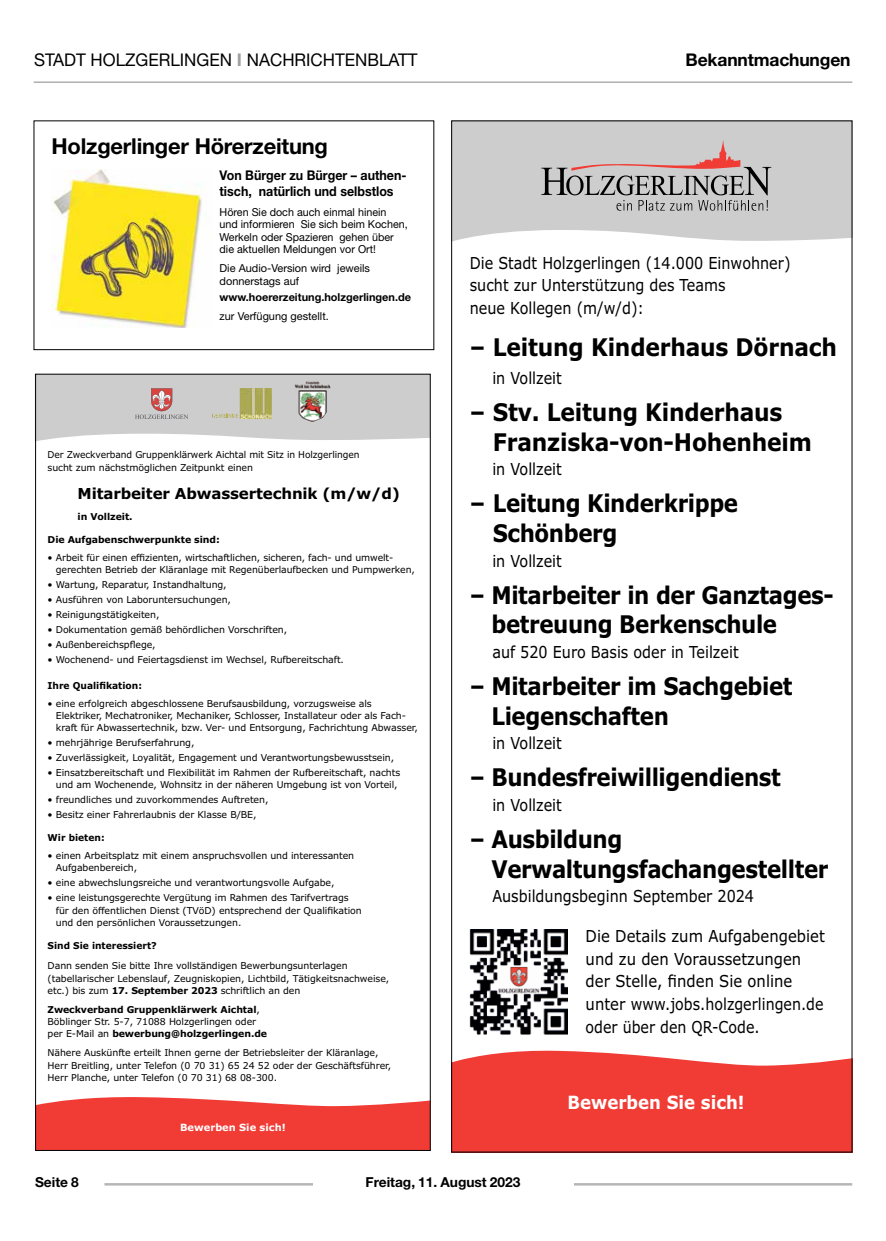
<style>
.page{position:relative;width:886px;height:1241px;background:#fff}
.page>*{position:absolute;margin:0;border:0;box-sizing:border-box;transform-origin:0 0}
.t1{font:700 24.38px/29.5px "Verdana";letter-spacing:-.02em;color:#000;scale:.88 1}
.t2{font:700 24.38px/29.5px "Verdana";letter-spacing:-.02em;color:#000;scale:.9 1}
.t3{font:700 21.88px "Helvetica Neue LT Std";letter-spacing:-.01em;color:#000}
.t4{font:700 18.25px "Verdana";color:#fff;scale:.91 1}
.t5{font:17.5px "Helvetica Neue LT Std";color:#000}
.t6{font:700 17.5px "Helvetica Neue LT Std";letter-spacing:-.01em;color:#000}
.t7{font:16.5px/22.6px "Verdana";color:#000;scale:.87 1}
.t8{font:16.5px/22.6px "Verdana";color:#000;scale:.9 1}
.t9{font:700 15.12px "Verdana";letter-spacing:-.01em;color:#000}
.t10{font:700 13.75px "Helvetica Neue LT Std";color:#000}
.t11{font:700 13.38px/15.9px "Helvetica Neue LT Std";color:#000;scale:.93 1}
.t12{font:11px/12.4px "Helvetica Neue LT Std";color:#000}
.t13{font:700 11px "Helvetica Neue LT Std";color:#000}
.t14{font:700 9.88px "Verdana";color:#fff}
.t15{font:9.5px/12.2px "Verdana";letter-spacing:-.01em;color:#000}
.t16{font:700 9.5px/12.2px "Verdana";letter-spacing:-.01em;color:#000}
.s1{font-weight:700;color:#a19f9d}
.s2{font-weight:700}
.s3{font-weight:400}
</style>
<div class="page">
<hr style="left:104px;top:1182px;width:748px;height:3px;background:#b7b6b4">
<div style="left:313px;top:1176px;width:260px;height:18px;background:#fff"></div>
<hr style="left:34px;top:81px;width:818px;height:2px;background:#a19f9d">
<svg style="left:453px;top:122px;width:397px;height:1028px"></svg>
<svg style="left:37px;top:1097px;width:391px;height:51px;background:#f24d47"></svg>
<svg style="left:35px;top:374px;width:395px;height:67px;background:#cac8c4"></svg>
<img style="left:52px;top:170px;width:150px;height:158px">
<div style="left:34px;top:120px;width:400px;height:230px;border:1px solid #000"></div>
<h3 class="t5" style="left:34px;top:49px;width:385px">STADT HOLZGERLINGEN <span class="s1">I</span> NACHRICHTENBLATT</h3>
<h3 class="t6" style="left:686px;top:49px;width:166px">Bekanntmachungen</h3>
<h2 class="t3" style="left:52px;top:133px;width:278px">Holzgerlinger Hörerzeitung</h2>
<h3 class="t11" style="left:220px;top:167px;width:202px">Von Bürger zu Bürger – authen&shy;tisch, natürlich und selbstlos</h3>
<p class="t12" style="left:220px;top:205px;width:190px">Hören Sie doch auch einmal hinein<br>und informieren Sie sich beim Kochen, Werkeln oder Spazieren gehen über die aktuellen Meldungen vor Ort!</p>
<p class="t12" style="left:220px;top:262px;width:152px">Die Audio-Version wird jeweils donnerstags auf</p>
<p class="t13" style="left:220px;top:290px;width:193px">www.hoererzeitung.holzgerlingen.de</p>
<p class="t12" style="left:220px;top:310px;width:111px">zur Verfügung gestellt.</p>
<p class="t15" style="left:48px;top:449px;width:313px">Der Zweckverband Gruppenklärwerk Aichtal mit Sitz in Holzgerlingen sucht zum nächstmöglichen Zeitpunkt einen</p>
<h3 class="t9" style="left:78px;top:487px;width:324px">Mitarbeiter Abwassertechnik (m/w/d)</h3>
<p class="t16" style="left:78px;top:511px;width:57px">in Vollzeit.</p>
<p class="t16" style="left:48px;top:534px;width:174px">Die Aufgabenschwerpunkte sind:</p>
<p class="t15" style="left:56px;top:552px;width:361px;text-indent:-8px">• Arbeit für einen efzienten, wirtschaftlichen, sicheren, fach- und umwelt&shy;gerechten Betrieb der Kläranlage mit Regenüberlaufbecken und Pumpwerken,</p>
<p class="t15" style="left:48px;top:579px;width:181px">• Wartung, Reparatur, Instandhaltung,</p>
<p class="t15" style="left:48px;top:594px;width:185px">• Ausführen von Laboruntersuchungen,</p>
<p class="t15" style="left:48px;top:609px;width:113px">• Reinigungstätigkeiten,</p>
<p class="t15" style="left:48px;top:624px;width:241px">• Dokumentation gemäß behördlichen Vorschriften,</p>
<p class="t15" style="left:48px;top:639px;width:110px">• Außenbereichspfege,</p>
<p class="t15" style="left:48px;top:654px;width:298px">• Wochenend- und Feiertagsdienst im Wechsel, Rufbereitschaft.</p>
<p class="t16" style="left:48px;top:679px;width:96px">Ihre Qualifkation:</p>
<p class="t15" style="left:56px;top:697px;width:363px;text-indent:-8px">• eine erfolgreich abgeschlossene Berufsausbildung, vorzugsweise als<br>Elektriker, Mechatroniker, Mechaniker, Schlosser, Installateur oder als Fach&shy;kraft für Abwassertechnik, bzw. Ver- und Entsorgung, Fachrichtung Abwasser,</p>
<p class="t15" style="left:48px;top:737px;width:148px">• mehrjährige Berufserfahrung,</p>
<p class="t15" style="left:48px;top:752px;width:348px">• Zuverlässigkeit, Loyalität, Engagement und Verantwortungsbewusstsein,</p>
<p class="t15" style="left:48px;top:767px;width:354px;text-align:center">• Einsatzbereitschaft und Flexibilität im Rahmen der Rufbereitschaft, nachts und am Wochenende, Wohnsitz in der näheren Umgebung ist von Vorteil,</p>
<p class="t15" style="left:48px;top:794px;width:222px">• freundliches und zuvorkommendes Auftreten,</p>
<p class="t15" style="left:48px;top:809px;width:210px">• Besitz einer Fahrerlaubnis der Klasse B/BE,</p>
<p class="t16" style="left:48px;top:832px;width:59px">Wir bieten:</p>
<p class="t15" style="left:56px;top:850px;width:300px;text-indent:-8px">• einen Arbeitsplatz mit einem anspruchsvollen und interessanten<br>Aufgabenbereich,</p>
<p class="t15" style="left:48px;top:877px;width:288px">• eine abwechslungsreiche und verantwortungsvolle Aufgabe,</p>
<p class="t15" style="left:56px;top:892px;width:307px;text-indent:-8px">• eine leistungsgerechte Vergütung im Rahmen des Tarifvertrags für den öfentlichen Dienst (TVöD) entsprechend der Qualifkation und den persönlichen Voraussetzungen.</p>
<p class="t16" style="left:48px;top:939px;width:111px">Sind Sie interessiert?</p>
<p class="t15" style="left:48px;top:960px;width:343px">Dann senden Sie bitte Ihre vollständigen Bewerbungsunterlagen (tabellarischer Lebenslauf, Zeugniskopien, Lichtbild, Tätigkeitsnachweise, etc.) bis zum <span class="s2">17. September 2023</span> schriftlich an den</p>
<p class="t16" style="left:48px;top:1003px;width:221px">Zweckverband Gruppenklärwerk Aichtal<span class="s3">,<br>Böblinger Str. 5-7, 71088 Holzgerlingen oder per E-Mail an</span> bewerbung@holzgerlingen.de</p>
<p class="t15" style="left:48px;top:1047px;width:345px">Nähere Auskünfte erteilt Ihnen gerne der Betriebsleiter der Kläranlage,<br>Herr Breitling, unter Telefon (0 70 31) 65 24 52 oder der Geschäftsführer,<br>Herr Planche, unter Telefon (0 70 31) 68 08-300.</p>
<p class="t14" style="left:180px;top:1122px;width:107px">Bewerben Sie sich!</p>
<h3 class="t7" style="left:470px;top:252px;width:370px">Die Stadt Holzgerlingen (14.000 Einwohner) sucht zur Unterstützung des Teams<br>neue Kollegen (m/w/d):</h3>
<h1 class="t2" style="left:470px;top:335px;width:410px">– Leitung Kinderhaus Dörnach</h1>
<h3 class="t7" style="left:492px;top:368px;width:81px">in Vollzeit</h3>
<h1 class="t2" style="left:493px;top:399px;width:356px;text-indent:-23px">– Stv. Leitung Kinderhaus<br>Franziska-von-Hohenheim</h1>
<h3 class="t7" style="left:492px;top:459px;width:81px">in Vollzeit</h3>
<h1 class="t2" style="left:493px;top:491px;width:274px;text-indent:-23px">– Leitung Kinderkrippe<br>Schönberg</h1>
<h3 class="t7" style="left:492px;top:550px;width:81px">in Vollzeit</h3>
<h1 class="t1" style="left:491px;top:582px;width:390px;text-indent:-22px">– Mitarbeiter in der Ganztages&shy;betreuung Berkenschule</h1>
<h3 class="t7" style="left:492px;top:642px;width:285px">auf 520 Euro Basis oder in Teilzeit</h3>
<h1 class="t1" style="left:491px;top:673px;width:344px;text-indent:-22px">– Mitarbeiter im Sachgebiet<br>Liegenschaften</h1>
<h3 class="t7" style="left:492px;top:733px;width:81px">in Vollzeit</h3>
<h1 class="t1" style="left:470px;top:764px;width:355px">– Bundesfreiwilligendienst</h1>
<h3 class="t7" style="left:492px;top:795px;width:81px">in Vollzeit</h3>
<h1 class="t1" style="left:491px;top:826px;width:384px;text-indent:-22px">– Ausbildung<br>Verwaltungsfachangestellter</h1>
<h3 class="t7" style="left:492px;top:886px;width:302px">Ausbildungsbeginn September 2024</h3>
<h3 class="t8" style="left:586px;top:926px;width:267px">Die Details zum Aufgabengebiet und zu den Voraussetzungen der Stelle, fnden Sie online unter www.jobs.holzgerlingen.de oder über den QR-Code.</h3>
<h3 class="t4" style="left:567px;top:1095px;width:196px">Bewerben Sie sich!</h3>
<h3 class="t10" style="left:35px;top:1173px;width:45px">Seite 8</h3>
<h3 class="t10" style="left:365px;top:1173px;width:156px">Freitag, 11. August 2023</h3>
</div>
